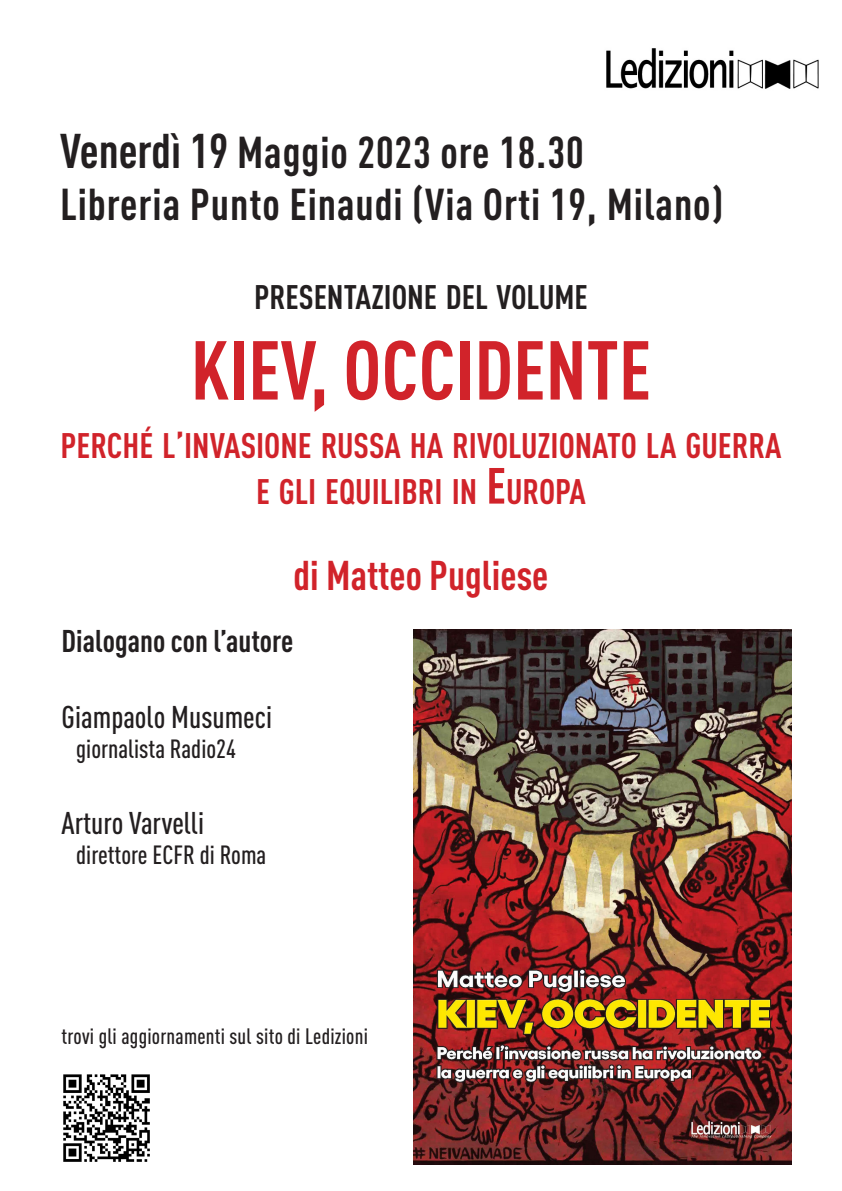
<style>
.page{position:relative;width:842px;height:1191px;background:#fff}
.page>*{position:absolute;margin:0;border:0;box-sizing:border-box;transform-origin:0 0}
.t1{font:700 condensed 82px "DIN Pro";color:#d1232a}
.t2{font:700 condensed 44px "DIN Pro";letter-spacing:.02em;color:#231f20}
.t3{font:700 condensed 41px "DIN Pro";color:#d1232a}
.t4{font:700 condensed 35px/46px "DIN Pro";color:#d1232a;text-align:center}
.t5{font:700 condensed 33.6px "DIN Pro";color:#231f20}
.t6{font:500 condensed 31px "DIN Pro";color:#231f20}
.t7{font:700 condensed 31px "DIN Pro";color:#231f20}
.t8{font:500 condensed 26px "DIN Pro";color:#231f20}
.t9{font:500 condensed 22px "DIN Pro";letter-spacing:.01em;color:#231f20}
.s1{font-size:48px}
.s2{font-size:37px}
.s3{font-size:50px}
</style>
<div class="page">
<img style="left:606px;top:48px;width:213px;height:41px">
<img style="left:413px;top:629px;width:378px;height:535px">
<img style="left:63px;top:1074px;width:87px;height:88px">
<p class="t2" style="left:60px;top:119px;width:525px"><span class="s1">Venerdì 19</span> Maggio 2023 ore 18.30</p>
<p class="t2" style="left:60px;top:172px;width:665px">Libreria Punto Einaudi (Via Orti 19, Milano)</p>
<p class="t5" style="left:254px;top:271px;width:335px">PRESENTAZIONE DEL VOLUME</p>
<p class="t1" style="left:191px;top:308px;width:298px">KIEV, OCCIDENTE</p>
<p class="t4" style="left:60px;top:419px;width:723px">PERCHÉ L<span class="s2">’</span>INVASIONE RUSSA HA RIVOLUZIONATO LA GUERRA<br>E GLI EQUILIBRI IN <span class="s3">E</span>UROPA</p>
<p class="t3" style="left:293px;top:544px;width:256px">di Matteo Pugliese</p>
<p class="t7" style="left:62px;top:617px;width:233px">Dialogano con l’autore</p>
<p class="t6" style="left:62px;top:693px;width:212px">Giampaolo Musumeci</p>
<p class="t8" style="left:76px;top:729px;width:161px">giornalista Radio24</p>
<p class="t6" style="left:62px;top:799px;width:144px">Arturo Varvelli</p>
<p class="t8" style="left:76px;top:835px;width:192px">direttore ECFR di Roma</p>
<p class="t9" style="left:62px;top:1019px;width:308px">trovi gli aggiornamenti sul sito di Ledizioni</p>
</div>
